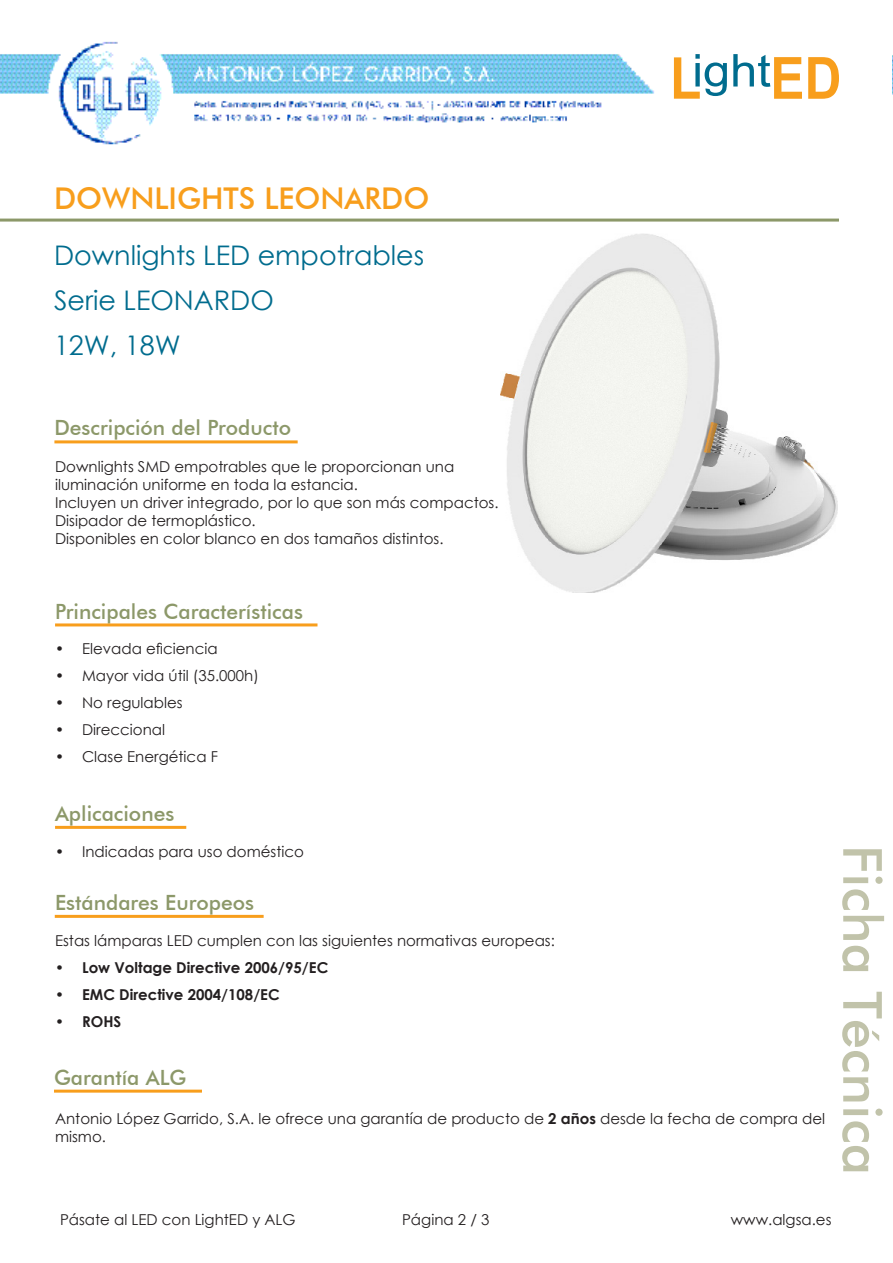
<style>
.page{position:relative;width:893px;height:1263px;background:#fff}
.page>*{position:absolute;margin:0;border:0;box-sizing:border-box;transform-origin:0 0}
.t1{font:500 54px "Futura BT";color:#c1c3aa}
.t2{font:500 30px "Futura BT";color:#f89e1c}
.t3{font:27px "Century Gothic";color:#006c8e}
.t4{font:500 21px "Futura BT";color:#8c9869}
.t5{font:15px/18px "Century Gothic";color:#231f20}
.t6{font:700 15px "Century Gothic";color:#231f20}
.s1{font-weight:700}
</style>
<div class="page">
<hr style="left:0;top:219px;width:839px;height:3px;background:#8c9869">
<img style="left:0;top:41px;width:674px;height:104px">
<svg style="left:674px;top:54px;width:53px;height:45px"></svg>
<svg style="left:733px;top:54px;width:69px;height:45px"></svg>
<svg style="left:808px;top:57px;width:31px;height:42px"></svg>
<img style="left:892px;top:55px;width:1px;height:40px">
<img style="left:500px;top:233px;width:338px;height:360px">
<hr style="left:54px;top:440px;width:244px;height:3px;background:#f89e1c">
<hr style="left:55px;top:623px;width:262px;height:3px;background:#f89e1c">
<hr style="left:55px;top:826px;width:131px;height:3px;background:#f89e1c">
<hr style="left:55px;top:915px;width:209px;height:3px;background:#f89e1c">
<hr style="left:54px;top:1089px;width:148px;height:3px;background:#f89e1c">
<h2 class="t2" style="left:54px;top:180px;width:377px">DOWNLIGHTS LEONARDO</h2>
<p class="t3" style="left:54px;top:236px;width:372px">Downlights LED empotrables</p>
<p class="t3" style="left:54px;top:281px;width:221px">Serie LEONARDO</p>
<p class="t3" style="left:54px;top:326px;width:128px">12W, 18W</p>
<p class="t4" style="left:54px;top:415px;width:238px">Descripción del Producto</p>
<p class="t5" style="left:55px;top:457px;width:401px">Downlights SMD empotrables que le proporcionan una iluminación uniforme en toda la estancia.</p>
<p class="t5" style="left:55px;top:493px;width:445px">Incluyen un driver integrado, por lo que son más compactos.<br>Disipador de termoplástico.</p>
<p class="t5" style="left:55px;top:529px;width:390px">Disponibles en color blanco en dos tamaños distintos.</p>
<p class="t4" style="left:55px;top:598px;width:249px">Principales Características</p>
<p class="t5" style="left:55px;top:640px;width:164px">• Elevada eficiencia</p>
<p class="t5" style="left:55px;top:667px;width:205px">• Mayor vida útil (35.000h)</p>
<p class="t5" style="left:55px;top:694px;width:129px">• No regulables</p>
<p class="t5" style="left:55px;top:721px;width:112px">• Direccional</p>
<p class="t5" style="left:55px;top:748px;width:164px">• Clase Energética F</p>
<p class="t4" style="left:55px;top:801px;width:121px">Aplicaciones</p>
<p class="t5" style="left:55px;top:842px;width:250px">• Indicadas para uso doméstico</p>
<p class="t4" style="left:55px;top:890px;width:200px">Estándares Europeos</p>
<p class="t5" style="left:55px;top:931px;width:501px">Estas lámparas LED cumplen con las siguientes normativas europeas:</p>
<p class="t6" style="left:55px;top:956px;width:275px">• Low Voltage Directive 2006/95/EC</p>
<p class="t6" style="left:55px;top:983px;width:226px">• EMC Directive 2004/108/EC</p>
<p class="t6" style="left:55px;top:1010px;width:68px">• ROHS</p>
<p class="t4" style="left:54px;top:1064px;width:134px">Garantía ALG</p>
<p class="t5" style="left:55px;top:1110px;width:772px">Antonio López Garrido, S.A. le ofrece una garantía de producto de <span class="s1">2 años</span> desde la fecha de compra del mismo.</p>
<h1 class="t1" style="left:895px;top:845px;width:332px;rotate:90deg">Ficha Técnica</h1>
<p class="t5" style="left:60px;top:1210px;width:237px">Pásate al LED con LightED y ALG</p>
<p class="t5" style="left:402px;top:1210px;width:89px">Página 2 / 3</p>
<p class="t5" style="left:731px;top:1210px;width:102px">www.algsa.es</p>
</div>
